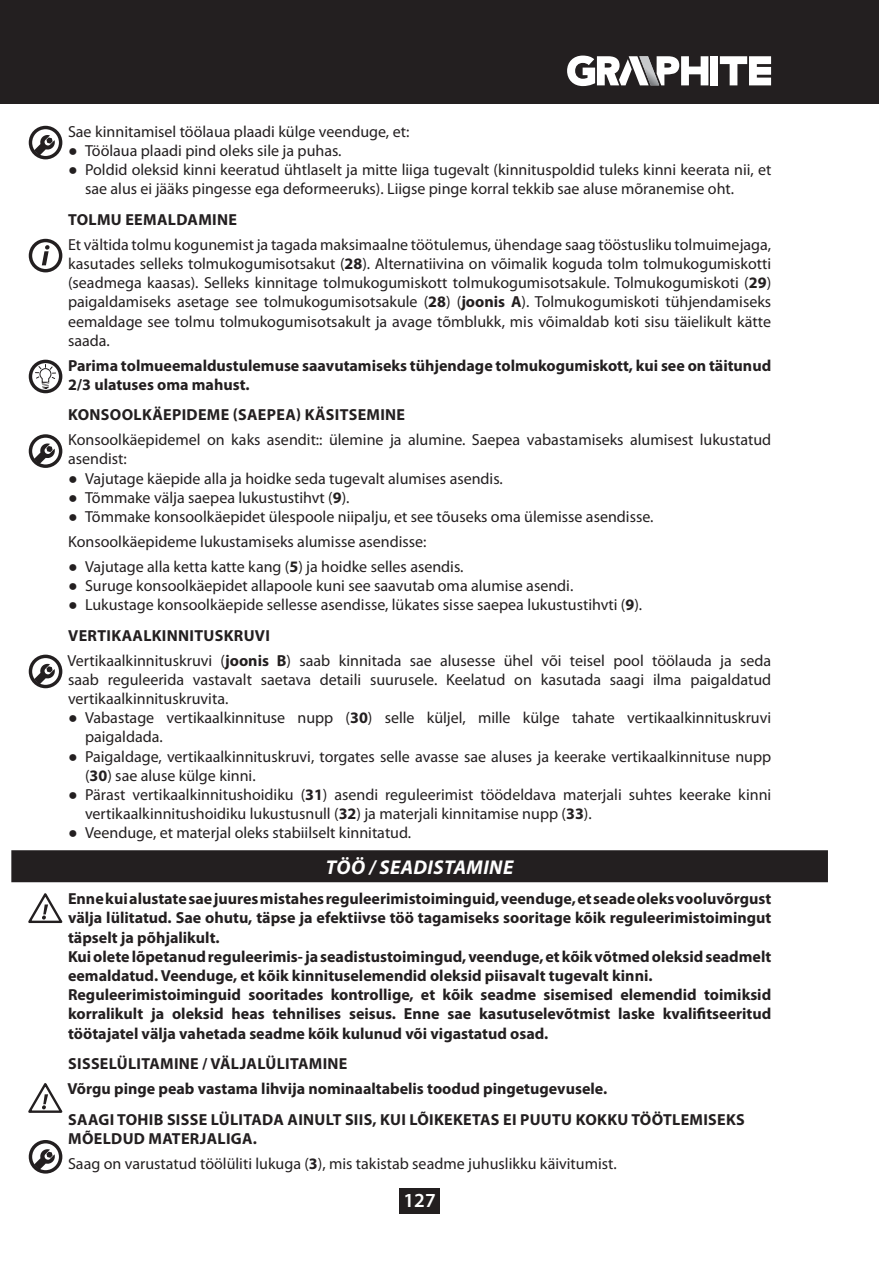
<style>
.page{position:relative;width:879px;height:1270px;background:#fff}
.page>*{position:absolute;margin:0;border:0;box-sizing:border-box;transform-origin:0 0}
.t1{font:italic 700 20px "Myriad Pro";letter-spacing:.02em;color:#fff}
.t2{font:600 20px "Myriad Pro";color:#fff}
.t3{font:16px/19.2px "Myriad Pro";color:#231f20}
.t4{font:700 16px/19.2px "Myriad Pro";color:#231f20}
.t5{font:700 16px/19.2px "Myriad Pro";letter-spacing:.02em;color:#231f20}
.s1{font-family:"Arial Narrow"}
.s2{font-weight:700}
</style>
<div class="page">
<div style="left:399px;top:1188px;width:41px;height:26px;background:#231f20"></div>
<div style="left:0;top:0;width:879px;height:103px;background:#231f20"></div>
<svg style="left:720px;top:56px;width:51px;height:29px"></svg>
<div style="left:710px;top:56px;width:8px;height:29px;background:#fff"></div>
<svg style="left:567px;top:56px;width:141px;height:30px"></svg>
<div style="left:11px;top:850px;width:817px;height:32px;background:#231f20"></div>
<div style="left:29px;top:126px;width:33px;height:33px;border:3px solid #231f20;border-radius:50%"></div>
<svg style="left:34px;top:134px;width:21px;height:22px"></svg>
<svg style="left:42px;top:245px;width:8px;height:20px"></svg>
<div style="left:29px;top:239px;width:33px;height:33px;border:3px solid #231f20;border-radius:50%"></div>
<div style="left:29px;top:360px;width:33px;height:33px;border:3px solid #231f20;border-radius:50%"></div>
<svg style="left:35px;top:364px;width:22px;height:25px"></svg>
<div style="left:29px;top:434px;width:33px;height:34px;border:3px solid #231f20;border-radius:50%"></div>
<svg style="left:34px;top:443px;width:21px;height:21px"></svg>
<div style="left:29px;top:655px;width:33px;height:33px;border:3px solid #231f20;border-radius:50%"></div>
<svg style="left:34px;top:663px;width:21px;height:22px"></svg>
<svg style="left:28px;top:893px;width:35px;height:30px"></svg>
<svg style="left:28px;top:1083px;width:35px;height:30px"></svg>
<div style="left:29px;top:1140px;width:33px;height:34px;border:3px solid #231f20;border-radius:50%"></div>
<svg style="left:34px;top:1149px;width:21px;height:21px"></svg>
<p class="t3" style="left:68px;top:123px;width:343px">Sae kinnitamisel töölaua plaadi külge veenduge, et:</p>
<p class="t3" style="left:68px;top:142px;width:275px"><span class="s1">●</span> Töölaua plaadi pind oleks sile ja puhas.</p>
<p class="t3" style="left:85px;top:161px;width:688px;text-indent:-17px"><span class="s1">●</span> Poldid oleksid kinni keeratud ühtlaselt ja mitte liiga tugevalt (kinnituspoldid tuleks kinni keerata nii, et sae alus ei jääks pingesse ega deformeeruks). Liigse pinge korral tekkib sae aluse mõranemise oht.</p>
<p class="t5" style="left:68px;top:211px;width:170px">TOLMU EEMALDAMINE</p>
<p class="t3" style="left:68px;top:236px;width:704px;text-align:justify">Et vältida tolmu kogunemist ja tagada maksimaalne töötulemus, ühendage saag tööstusliku tolmuimejaga, kasutades selleks tolmukogumisotsakut (<span class="s2">28</span>). Alternatiivina on võimalik koguda tolm tolmukogumiskotti (seadmega kaasas). Selleks kinnitage tolmukogumiskott tolmukogumisotsakule. Tolmukogumiskoti (<span class="s2">29</span>) paigaldamiseks asetage see tolmukogumisotsakule (<span class="s2">28</span>) (<span class="s2">joonis A</span>). Tolmukogumiskoti tühjendamiseks eemaldage see tolmu tolmukogumisotsakult ja avage tõmblukk, mis võimaldab koti sisu täielikult kätte saada.</p>
<p class="t4" style="left:68px;top:357px;width:704px">Parima tolmueemaldustulemuse saavutamiseks tühjendage tolmukogumiskott, kui see on täitunud<br>2/3 ulatuses oma mahust.</p>
<p class="t5" style="left:68px;top:406px;width:338px">KONSOOLKÄEPIDEME (SAEPEA) KÄSITSEMINE</p>
<p class="t3" style="left:68px;top:431px;width:705px">Konsoolkäepidemel on kaks asendit:: ülemine ja alumine. Saepea vabastamiseks alumisest lukustatud asendist:</p>
<p class="t3" style="left:68px;top:470px;width:436px"><span class="s1">●</span> Vajutage käepide alla ja hoidke seda tugevalt alumises asendis.</p>
<p class="t3" style="left:68px;top:489px;width:283px"><span class="s1">●</span> Tõmmake välja saepea lukustustihvt (<span class="s2">9</span>).</p>
<p class="t3" style="left:68px;top:505px;width:587px;line-height:24.8px"><span class="s1">●</span> Tõmmake konsoolkäepidet ülespoole niipalju, et see tõuseks oma ülemisse asendisse.<br>Konsoolkäepideme lukustamiseks alumisse asendisse:</p>
<p class="t3" style="left:68px;top:558px;width:397px"><span class="s1">●</span> Vajutage alla ketta katte kang (<span class="s2">5</span>) ja hoidke selles asendis.</p>
<p class="t3" style="left:68px;top:577px;width:507px"><span class="s1">●</span> Suruge konsoolkäepidet allapoole kuni see saavutab oma alumise asendi.</p>
<p class="t3" style="left:68px;top:590px;width:576px;line-height:30.6px"><span class="s1">●</span> Lukustage konsoolkäepide sellesse asendisse, lükates sisse saepea lukustustihvti (<span class="s2">9</span>).<br><span class="s2">VERTIKAALKINNITUSKRUVI</span></p>
<p class="t3" style="left:67px;top:652px;width:705px;text-align:justify">Vertikaalkinnituskruvi (<span class="s2">joonis B</span>) saab kinnitada sae alusesse ühel või teisel pool töölauda ja seda saab reguleerida vastavalt saetava detaili suurusele. Keelatud on kasutada saagi ilma paigaldatud vertikaalkinnituskruvita.</p>
<p class="t3" style="left:85px;top:709px;width:687px;text-indent:-17px"><span class="s1">●</span> Vabastage vertikaalkinnituse nupp (<span class="s2">30</span>) selle küljel, mille külge tahate vertikaalkinnituskruvi paigaldada.</p>
<p class="t3" style="left:85px;top:748px;width:688px;text-indent:-17px"><span class="s1">●</span> Paigaldage, vertikaalkinnituskruvi, torgates selle avasse sae aluses ja keerake vertikaalkinnituse nupp (<span class="s2">30</span>) sae aluse külge kinni.</p>
<p class="t3" style="left:85px;top:786px;width:688px;text-indent:-17px"><span class="s1">●</span> Pärast vertikaalkinnitushoidiku (<span class="s2">31</span>) asendi reguleerimist töödeldava materjali suhtes keerake kinni vertikaalkinnitushoidiku lukustusnull (<span class="s2">32</span>) ja materjali kinnitamise nupp (<span class="s2">33</span>).</p>
<p class="t3" style="left:68px;top:824px;width:345px"><span class="s1">●</span> Veenduge, et materjal oleks stabiilselt kinnitatud.</p>
<p class="t1" style="left:326px;top:855px;width:189px">TÖÖ / SEADISTAMINE</p>
<p class="t4" style="left:68px;top:890px;width:705px">Enne kui alustate sae juures mistahes reguleerimistoiminguid, veenduge, et seade oleks vooluvõrgust välja lülitatud. Sae ohutu, täpse ja efektiivse töö tagamiseks sooritage kõik reguleerimistoimingut täpselt ja põhjalikult.<br>Kui olete lõpetanud reguleerimis- ja seadistustoimingud, veenduge, et kõik võtmed oleksid seadmelt eemaldatud. Veenduge, et kõik kinnituselemendid oleksid piisavalt tugevalt kinni.<br>Reguleerimistoiminguid sooritades kontrollige, et kõik seadme sisemised elemendid toimiksid korralikult ja oleksid heas tehnilises seisus. Enne sae kasutuselevõtmist laske kvalifitseeritud töötajatel välja vahetada seadme kõik kulunud või vigastatud osad.</p>
<p class="t4" style="left:67px;top:1052px;width:541px;line-height:24.8px">SISSELÜLITAMINE / VÄLJALÜLITAMINE<br>Võrgu pinge peab vastama lihvija nominaaltabelis toodud pingetugevusele.</p>
<p class="t5" style="left:68px;top:1111px;width:678px">SAAGI TOHIB SISSE LÜLITADA AINULT SIIS, KUI LÕIKEKETAS EI PUUTU KOKKU TÖÖTLEMISEKS<br>MÕELDUD MATERJALIGA.</p>
<p class="t3" style="left:68px;top:1155px;width:550px">Saag on varustatud töölüliti lukuga (<span class="s2">3</span>), mis takistab seadme juhuslikku käivitumist.</p>
<p class="t2" style="left:403px;top:1192px;width:34px">127</p>
</div>
